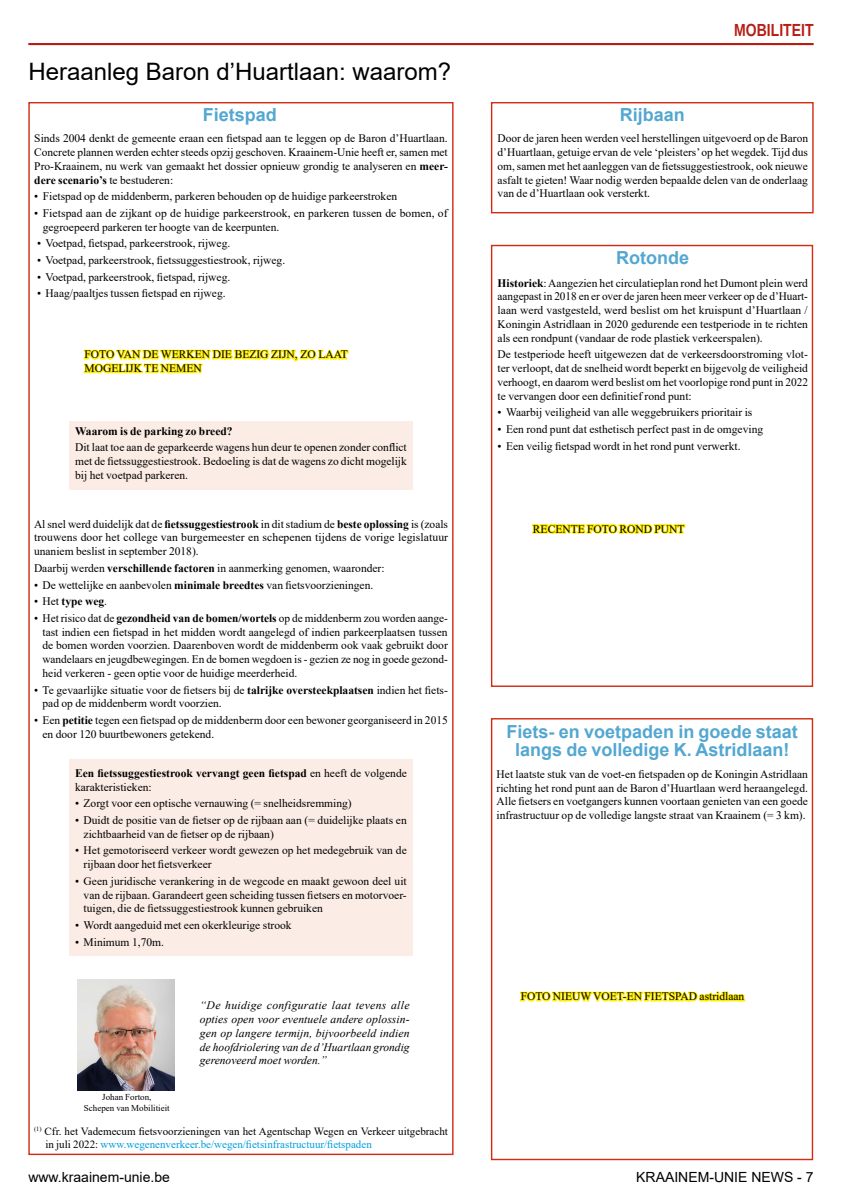
<style>
.page{position:relative;width:842px;height:1191px;background:#fff}
.page>*{position:absolute;margin:0;border:0;box-sizing:border-box;transform-origin:0 0}
.t1{font:24px "Arial";color:#000}
.t2{font:700 18px/18px "Arial";color:#53a7d1;text-align:center}
.t3{font:700 17.5px "Liberation Sans";color:#b71d15;scale:.8 1}
.t4{font:14px "Arial";color:#000}
.t5{font:11.5px/13.8px "Times New Roman";color:#000;text-align:justify}
.t6{font:italic 11.5px/13.8px "Times New Roman";color:#000;text-align:justify}
.t7{font:700 11.5px/13.8px "Times New Roman";color:#000}
.t8{font:11px/13.2px "Times New Roman";color:#000}
.t9{font:9px/10.8px "Times New Roman";color:#000;text-align:center}
.s1{font-weight:700}
.s2{font-weight:400}
.s3{color:#009ddd}
</style>
<div class="page">
<hr style="left:28px;top:43px;width:786px;height:2px;background:#b71d15">
<svg style="left:519px;top:991px;width:227px;height:11px"></svg>
<svg style="left:532px;top:523px;width:154px;height:11px"></svg>
<svg style="left:83px;top:349px;width:266px;height:25px"></svg>
<div style="left:69px;top:759px;width:343px;height:196px;background:#fbece5"></div>
<img style="left:78px;top:979px;width:96px;height:111px">
<div style="left:491px;top:245px;width:322px;height:442px;border:1px solid #d42b14"></div>
<div style="left:491px;top:102px;width:323px;height:111px;border:1px solid #d42b14"></div>
<div style="left:69px;top:421px;width:343px;height:68px;background:#fbece5"></div>
<div style="left:491px;top:718px;width:322px;height:442px;border:1px solid #d42b14"></div>
<h1 class="t1" style="left:28px;top:55px;width:424px">Heraanleg Baron d’Huartlaan: waarom?</h1>
<h3 class="t3" style="left:734px;top:18px;width:101px">MOBILITEIT</h3>
<h2 class="t2" style="left:203px;top:106px;width:76px">Fietspad</h2>
<h2 class="t2" style="left:620px;top:106px;width:67px">Rijbaan</h2>
<p class="t5" style="left:498px;top:131px;width:312px">Door de jaren heen werden veel herstellingen uitgevoerd op de Baron d’Huartlaan, getuige ervan de vele ‘pleisters’ op het wegdek. Tijd dus om, samen met het aanleggen van de fietssuggestiestrook, ook nieuwe asfalt te gieten! Waar nodig werden bepaalde delen van de onderlaag van de d’Huartlaan ook versterkt.</p>
<p class="t5" style="left:34px;top:131px;width:415px">Sinds 2004 denkt de gemeente eraan een fietspad aan te leggen op de Baron d’Huartlaan.<br>Concrete plannen werden echter steeds opzij geschoven. Kraainem-Unie heeft er, samen met Pro-Kraainem, nu werk van gemaakt het dossier opnieuw grondig te analyseren en <span class="s1">meer&shy;dere scenario’s</span> te bestuderen:</p>
<p class="t5" style="left:34px;top:189px;width:364px">• Fietspad op de middenberm, parkeren behouden op de huidige parkeerstroken</p>
<p class="t5" style="left:43px;top:206px;width:406px;text-indent:-9px">• Fietspad aan de zijkant op de huidige parkeerstrook, en parkeren tussen de bomen, of gegroepeerd parkeren ter hoogte van de keerpunten.</p>
<p class="t5" style="left:37px;top:236px;width:195px">• Voetpad, fietspad, parkeerstrook, rijweg.</p>
<p class="t5" style="left:37px;top:253px;width:250px">• Voetpad, parkeerstrook, fietssuggestiestrook, rijweg.</p>
<p class="t5" style="left:37px;top:269px;width:195px">• Voetpad, parkeerstrook, fietspad, rijweg.</p>
<p class="t5" style="left:37px;top:286px;width:190px">• Haag/paaltjes tussen fietspad en rijweg.</p>
<h2 class="t2" style="left:616px;top:249px;width:74px">Rotonde</h2>
<p class="t5" style="left:498px;top:275px;width:312px"><span class="s1">Historiek</span>: Aangezien het circulatieplan rond het Dumont plein werd aangepast in 2018 en er over de jaren heen meer verkeer op de d’Huart&shy;laan werd vastgesteld, werd beslist om het kruispunt d’Huartlaan / Koningin Astridlaan in 2020 gedurende een testperiode in te richten als een rondpunt (vandaar de rode plastiek verkeerspalen).</p>
<p class="t5" style="left:498px;top:347px;width:312px">De testperiode heeft uitgewezen dat de verkeersdoorstroming vlot&shy;ter verloopt, dat de snelheid wordt beperkt en bijgevolg de veiligheid verhoogt, en daarom werd beslist om het voorlopige rond punt in 2022 te vervangen door een definitief rond punt:</p>
<p class="t5" style="left:498px;top:405px;width:256px">• Waarbij veiligheid van alle weggebruikers prioritair is</p>
<p class="t5" style="left:498px;top:422px;width:267px">• Een rond punt dat esthetisch perfect past in de omgeving</p>
<p class="t5" style="left:498px;top:438px;width:244px">• Een veilig fietspad wordt in het rond punt verwerkt.</p>
<p class="t5" style="left:85px;top:347px;width:265px">FOTO VAN DE WERKEN DIE BEZIG ZIJN, ZO LAAT<br>MOGELIJK TE NEMEN</p>
<p class="t7" style="left:75px;top:424px;width:159px">Waarom is de parking zo breed?</p>
<p class="t5" style="left:75px;top:440px;width:333px">Dit laat toe aan de geparkeerde wagens hun deur te openen zonder conflict met de fietssuggestiestrook. Bedoeling is dat de wagens zo dicht mogelijk bij het voetpad parkeren.</p>
<p class="t5" style="left:34px;top:516px;width:416px">Al snel werd duidelijk dat de <span class="s1">fietssuggestiestrook</span> in dit stadium de <span class="s1">beste oplossing</span> is (zoals trouwens door het college van burgemeester en schepenen tijdens de vorige legislatuur unaniem beslist in september 2018).</p>
<p class="t5" style="left:34px;top:561px;width:352px">Daarbij werden <span class="s1">verschillende factoren</span> in aanmerking genomen, waaronder:</p>
<p class="t5" style="left:34px;top:577px;width:341px">• De wettelijke en aanbevolen <span class="s1">minimale breedtes</span> van fietsvoorzieningen.</p>
<p class="t7" style="left:34px;top:594px;width:75px"><span class="s2">• Het</span> type weg<span class="s2">.</span></p>
<p class="t5" style="left:43px;top:610px;width:407px;text-indent:-9px">• Het risico dat de <span class="s1">gezondheid van de bomen/wortels</span> op de middenberm zou worden aange&shy;tast indien een fietspad in het midden wordt aangelegd of indien parkeerplaatsen tussen de bomen worden voorzien. Daarenboven wordt de middenberm ook vaak gebruikt door wandelaars en jeugdbewegingen. En de bomen wegdoen is - gezien ze nog in goede gezond&shy;heid verkeren - geen optie voor de huidige meerderheid.</p>
<p class="t5" style="left:43px;top:682px;width:407px;text-indent:-8px">• Te gevaarlijke situatie voor de fietsers bij de <span class="s1">talrijke oversteekplaatsen</span> indien het fiets&shy;pad op de middenberm wordt voorzien.</p>
<p class="t5" style="left:43px;top:713px;width:407px;text-indent:-8px">• Een <span class="s1">petitie</span> tegen een fietspad op de middenberm door een bewoner georganiseerd in 2015 en door 120 buurtbewoners getekend.</p>
<p class="t7" style="left:75px;top:766px;width:333px">Een fietssuggestiestrook vervangt geen fietspad <span class="s2">en heeft de volgende karakteristieken:</span></p>
<p class="t5" style="left:75px;top:796px;width:278px">• Zorgt voor een optische vernauwing (= snelheidsremming)</p>
<p class="t5" style="left:84px;top:813px;width:325px;text-indent:-8px">• Duidt de positie van de fietser op de rijbaan aan (= duidelijke plaats en zichtbaarheid van de fietser op de rijbaan)</p>
<p class="t5" style="left:84px;top:843px;width:325px;text-indent:-8px">• Het gemotoriseerd verkeer wordt gewezen op het medegebruik van de rijbaan door het fietsverkeer</p>
<p class="t5" style="left:84px;top:873px;width:325px;text-indent:-8px">• Geen juridische verankering in de wegcode en maakt gewoon deel uit van de rijbaan. Garandeert geen scheiding tussen fietsers en motorvoer&shy;tuigen, die de fietssuggestiestrook kunnen gebruiken</p>
<p class="t5" style="left:75px;top:918px;width:218px">• Wordt aangeduid met een okerkleurige strook</p>
<p class="t5" style="left:75px;top:934px;width:90px">• Minimum 1,70m.</p>
<p class="t6" style="left:200px;top:998px;width:211px">“De huidige configuratie laat tevens alle opties open voor eventuele andere oplossin&shy;gen op langere termijn, bijvoorbeeld indien de hoofdriolering van de d’Huartlaan grondig gerenoveerd moet worden.”</p>
<p class="t9" style="left:84px;top:1091px;width:87px">Johan Forton,<br>Schepen van Mobilitieit</p>
<p class="t8" style="left:45px;top:1124px;width:404px;text-indent:-11px"><sup>(1)</sup> Cfr. het Vademecum fietsvoorzieningen van het Agentschap Wegen en Verkeer uitgebracht in juli 2022: <span class="s3">www.wegenenverkeer.be/wegen/fietsinfrastructuur/fietspaden</span></p>
<p class="t5" style="left:533px;top:521px;width:153px">RECENTE FOTO ROND PUNT</p>
<h2 class="t2" style="left:507px;top:722px;width:293px">Fiets- en voetpaden in goede staat langs de volledige K. Astridlaan!</h2>
<p class="t5" style="left:497px;top:766px;width:313px">Het laatste stuk van de voet-en fietspaden op de Koningin Astridlaan richting het rond punt aan de Baron d’Huartlaan werd heraangelegd.<br>Alle fietsers en voetgangers kunnen voortaan genieten van een goede infrastructuur op de volledige langste straat van Kraainem (= 3 km).</p>
<p class="t5" style="left:521px;top:989px;width:225px">FOTO NIEUW VOET-EN FIETSPAD astridlaan</p>
<p class="t4" style="left:28px;top:1167px;width:143px">www.kraainem-unie.be</p>
<p class="t4" style="left:636px;top:1167px;width:179px">KRAAINEM-UNIE NEWS - 7</p>
</div>
